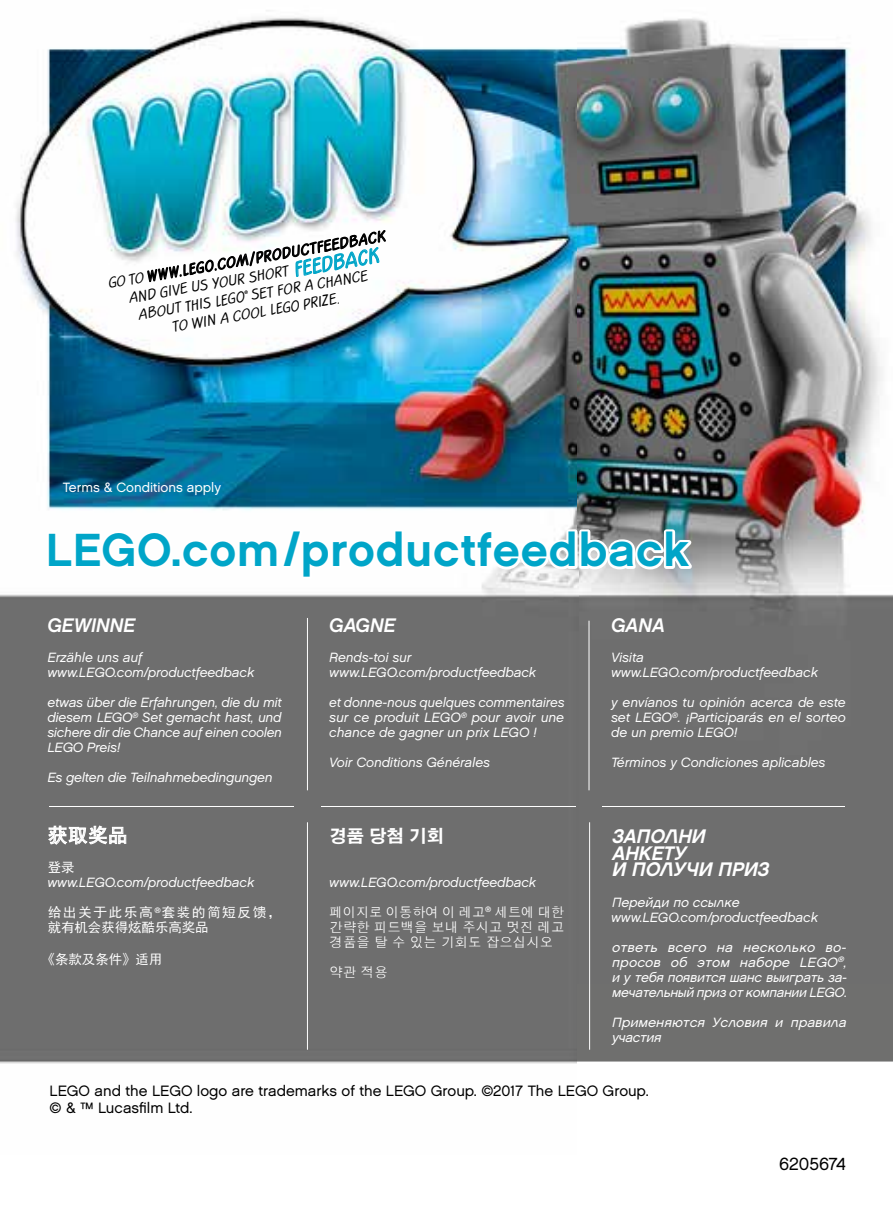
<style>
.page{position:relative;width:893px;height:1205px;background:#fff}
.page>*{position:absolute;margin:0;border:0;box-sizing:border-box;transform-origin:0 0}
.t1{font:700 46.5px "LEGO Chalet 60";letter-spacing:.02em;color:#00a5c8}
.t2{font:italic 19.75px "Ingo All Caps";color:#00a5c8;scale:.96 1}
.t3{font:italic 700 19.5px/16.5px "LEGO Chalet 60";color:#fff}
.t4{font:italic 700 19.5px "LEGO Chalet 60";color:#fff}
.t5{font:19.5px "Sim Hei";color:#fff}
.t6{font:17.5px "LEGO Chalet 60";color:#000}
.t7{font:17px "H2 gtr E";color:#fff}
.t8{font:15px/17.5px "LEGO Chalet 60";color:#000}
.t9{font:italic 14.25px "Ingo All Caps";color:#000;scale:.96 1}
.t10{font:italic 13.5px/15px "LEGO Chalet 60";color:#fff}
.t11{font:italic 13.5px/15px "LEGO Chalet 60";color:#fff;text-align:justify}
.t12{font:13.5px/15px "H2 gtr M";color:#fff;text-align:justify}
.t13{font:13.5px/15px "Sim Hei";letter-spacing:.1em;color:#fff}
.t14{font:13.5px "LEGO Chalet 60";color:#fff}
.t15{font:13.5px "Sim Hei";color:#fff}
</style>
<div class="page">
<img style="left:0;top:17px;width:893px;height:1047px">
<svg style="left:147px;top:210px;width:240px;height:96px"></svg>
<svg style="left:44px;top:527px;width:657px;height:55px"></svg>
<svg style="left:48px;top:825px;width:78px;height:20px"></svg>
<hr style="left:307px;top:618px;width:1px;height:172px;background:#fff">
<hr style="left:50px;top:806px;width:244px;height:1px;background:#fff">
<hr style="left:589px;top:621px;width:1px;height:169px;background:#fff">
<hr style="left:321px;top:806px;width:255px;height:1px;background:#fff">
<hr style="left:603px;top:806px;width:242px;height:1px;background:#fff">
<hr style="left:307px;top:822px;width:1px;height:227px;background:#fff">
<hr style="left:589px;top:822px;width:1px;height:227px;background:#fff">
<p class="t9" style="left:107px;top:275px;width:294px;rotate:-10deg">Go to WWW.LEGO.com/productfeedback</p>
<h2 class="t2" style="left:292px;top:258px;width:91px;rotate:-10deg">FEEDBACK</h2>
<p class="t9" style="left:128px;top:290px;width:171px;rotate:-10deg">and give us your short</p>
<p class="t9" style="left:137px;top:306px;width:244px;rotate:-10deg">about This LEGO set for a chance</p>
<p class="t9" style="left:171px;top:319px;width:178px;rotate:-10deg">to win a cool LEGO prize.</p>
<p class="t14" style="left:63px;top:479px;width:160px">Terms &amp; Conditions apply</p>
<h1 class="t1" style="left:46px;top:521px;width:645px">LEGO.com/productfeedback</h1>
<h3 class="t4" style="left:48px;top:613px;width:89px">GEWINNE</h3>
<p class="t10" style="left:48px;top:650px;width:208px">Erzähle uns auf www.LEGO.com/productfeedback</p>
<p class="t10" style="left:48px;top:695px;width:236px;text-align:justify">etwas über die Erfahrungen, die du mit diesem LEGO<sup>®</sup> Set gemacht hast, und sichere dir die Chance auf einen coolen LEGO Preis!</p>
<p class="t10" style="left:48px;top:770px;width:227px">Es gelten die Teilnahmebedingungen</p>
<h3 class="t5" style="left:48px;top:825px;width:81px">获取奖品</h3>
<p class="t15" style="left:48px;top:860px;width:28px">登录</p>
<p class="t10" style="left:48px;top:875px;width:208px">www.LEGO.com/productfeedback</p>
<p class="t13" style="left:48px;top:905px;width:235px">给出关于此乐高<sup>®</sup>套装的简短反馈，就有机会获得炫酷乐高奖品</p>
<p class="t15" style="left:42px;top:952px;width:122px">《条款及条件》适用</p>
<h3 class="t4" style="left:330px;top:613px;width:68px">GAGNE</h3>
<p class="t10" style="left:330px;top:650px;width:208px">Rends-toi sur www.LEGO.com/productfeedback</p>
<p class="t10" style="left:330px;top:695px;width:237px;text-align:justify">et donne-nous quelques commentaires sur ce produit LEGO<sup>®</sup> pour avoir une chance de gagner un prix LEGO !</p>
<p class="t10" style="left:330px;top:755px;width:162px">Voir Conditions Générales</p>
<p class="t7" style="left:330px;top:827px;width:116px">경품 당첨 기회</p>
<p class="t10" style="left:330px;top:874px;width:208px">www.LEGO.com/productfeedback</p>
<p class="t12" style="left:330px;top:904px;width:236px">페이지로 이동하여 이 레고<sup>®</sup> 세트에 대한 간략한 피드백을 보내 주시고 멋진 레고 경품을 탈 수 있는 기회도 잡으십시오</p>
<p class="t12" style="left:330px;top:964px;width:60px">약관 적용</p>
<h3 class="t4" style="left:611px;top:613px;width:56px">GANA</h3>
<p class="t10" style="left:611px;top:650px;width:208px">Visita www.LEGO.com/productfeedback</p>
<p class="t10" style="left:611px;top:695px;width:236px;text-align:justify">y envíanos tu opinión acerca de este set LEGO<sup>®</sup>. iParticiparás en el sorteo de un premio LEGO!</p>
<p class="t10" style="left:611px;top:755px;width:216px">Términos y Condiciones aplicables</p>
<h3 class="t3" style="left:611px;top:828px;width:164px">ЗАПОЛНИ<br>АНКЕТУ<br>И ПОЛУЧИ ПРИЗ</h3>
<p class="t11" style="left:611px;top:894px;width:133px">Перейди по ссылке</p>
<p class="t10" style="left:611px;top:909px;width:208px">www.LEGO.com/productfeedback</p>
<p class="t11" style="left:611px;top:939px;width:240px">ответь всего на несколько во&shy;просов об этом наборе LEGO<sup>®</sup>, и у тебя появится шанс выиграть за&shy;мечательный приз от компании LEGO.</p>
<p class="t11" style="left:611px;top:1014px;width:239px">Применяются Условия и правила участия</p>
<p class="t8" style="left:50px;top:1081px;width:601px">LEGO and the LEGO logo are trademarks of the LEGO Group. ©2017 The LEGO Group. © &amp; ™ Lucasfilm Ltd.</p>
<p class="t6" style="left:779px;top:1153px;width:68px">6205674</p>
</div>
